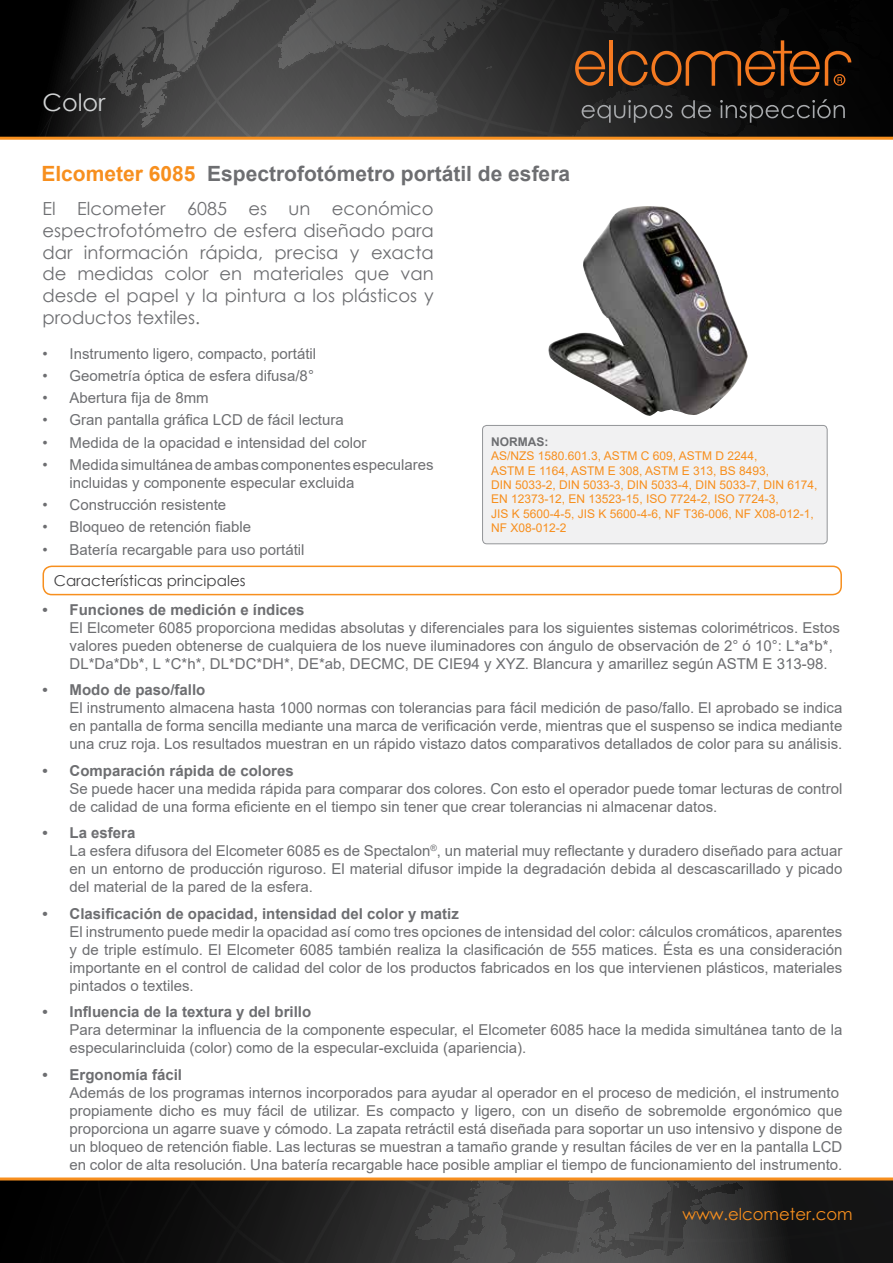
<style>
.page{position:relative;width:893px;height:1263px;background:#fff}
.page>*{position:absolute;margin:0;border:0;box-sizing:border-box;transform-origin:0 0}
.t1{font:24px "Century Gothic";color:#d1d3d4}
.t2{font:700 21px "Arial";color:#6d6e71}
.t3{font:18px/21.6px "Century Gothic";color:#6d6e71;text-align:justify}
.t4{font:16.5px "Century Gothic";color:#f78f1e}
.t5{font:15px/18px "Arial";color:#6d6e71}
.t6{font:700 15px "Arial";color:#6d6e71}
.t7{font:15px "Century Gothic";color:#414042}
.t8{font:12px/14.4px "Arial";color:#f78f1e}
.t9{font:700 12px "Arial";color:#6d6e71}
.s1{color:#f78f1e}
.s2{font-weight:700}
</style>
<div class="page">
<div style="left:0;top:0;width:893px;height:138px;background:#000"></div>
<svg style="left:34px;top:0;width:859px;height:137px;background:#373737"></svg>
<hr style="left:609px;top:40px;width:4px;height:46px;background:#f47920">
<svg style="left:575px;top:51px;width:30px;height:35px"></svg>
<svg style="left:618px;top:0;width:275px;height:86px"></svg>
<svg style="left:582px;top:99px;width:263px;height:24px"></svg>
<hr style="left:0;top:137px;width:893px;height:3px;background:#f78f1e">
<svg style="left:0;top:1180px;width:893px;height:83px;background:#272626"></svg>
<hr style="left:0;top:1177px;width:893px;height:3px;background:#f78f1e">
<img style="left:548px;top:206px;width:200px;height:210px">
<div style="left:483px;top:425px;width:344px;height:119px;background:#f1f1f2;border-radius:4px"></div>
<div style="left:482px;top:425px;width:345px;height:119px;border:1px solid #939598;border-radius:4px"></div>
<div style="left:43px;top:566px;width:799px;height:29px;border:2px solid #f78f1e;border-radius:9px"></div>
<h1 class="t1" style="left:43px;top:86px;width:64px">Color</h1>
<h2 class="t2" style="left:41px;top:159px;width:530px"><span class="s1">Elcometer 6085</span> Espectrofotómetro portátil de esfera</h2>
<p class="t3" style="left:43px;top:198px;width:393px">El Elcometer 6085 es un económico espectrofotómetro de esfera diseñado para dar información rápida, precisa y exacta de medidas color en materiales que van desde el papel y la pintura a los plásticos y productos textiles.</p>
<p class="t5" style="left:43px;top:344px;width:275px">• Instrumento ligero, compacto, portátil</p>
<p class="t5" style="left:43px;top:366px;width:273px">• Geometría óptica de esfera difusa/8°</p>
<p class="t5" style="left:43px;top:389px;width:168px">• Abertura fija de 8mm</p>
<p class="t5" style="left:43px;top:411px;width:303px">• Gran pantalla gráfica LCD de fácil lectura</p>
<p class="t5" style="left:43px;top:433px;width:325px">• Medida de la opacidad e intensidad del color</p>
<p class="t5" style="left:70px;top:455px;width:366px;text-indent:-27px">• Medida simultánea de ambas componentes especulares incluidas y componente especular excluida</p>
<p class="t5" style="left:43px;top:496px;width:185px">• Construcción resistente</p>
<p class="t5" style="left:43px;top:518px;width:210px">• Bloqueo de retención fiable</p>
<p class="t5" style="left:43px;top:540px;width:264px">• Batería recargable para uso portátil</p>
<p class="t9" style="left:491px;top:433px;width:59px">NORMAS:</p>
<p class="t8" style="left:491px;top:449px;width:328px">AS/NZS 1580.601.3, ASTM C 609, ASTM D 2244,<br>ASTM E 1164, ASTM E 308, ASTM E 313, BS 8493,<br>DIN 5033-2, DIN 5033-3, DIN 5033-4, DIN 5033-7, DIN 6174, EN 12373-12, EN 13523-15, ISO 7724-2, ISO 7724-3,<br>JIS K 5600-4-5, JIS K 5600-4-6, NF T36-006, NF X08-012-1, NF X08-012-2</p>
<p class="t7" style="left:54px;top:570px;width:193px">Características principales</p>
<p class="t6" style="left:43px;top:599px;width:264px">• Funciones de medición e índices</p>
<p class="t5" style="left:70px;top:618px;width:772px">El Elcometer 6085 proporciona medidas absolutas y diferenciales para los siguientes sistemas colorimétricos. Estos valores pueden obtenerse de cualquiera de los nueve iluminadores con ángulo de observación de 2° ó 10°: L*a*b*,<br>DL*Da*Db*, L *C*h*, DL*DC*DH*, DE*ab, DECMC, DE CIE94 y XYZ. Blancura y amarillez según ASTM E 313-98.</p>
<p class="t6" style="left:43px;top:679px;width:164px">• Modo de paso/fallo</p>
<p class="t5" style="left:70px;top:699px;width:774px;text-align:justify">El instrumento almacena hasta 1000 normas con tolerancias para fácil medición de paso/fallo. El aprobado se indica en pantalla de forma sencilla mediante una marca de verificación verde, mientras que el suspenso se indica mediante una cruz roja. Los resultados muestran en un rápido vistazo datos comparativos detallados de color para su análisis.</p>
<p class="t6" style="left:43px;top:760px;width:253px">• Comparación rápida de colores</p>
<p class="t5" style="left:70px;top:779px;width:774px">Se puede hacer una medida rápida para comparar dos colores. Con esto el operador puede tomar lecturas de control de calidad de una forma eficiente en el tiempo sin tener que crear tolerancias ni almacenar datos.</p>
<p class="t5" style="left:70px;top:824px;width:774px;text-indent:-27px"><span class="s2">• La esfera<br></span>La esfera difusora del Elcometer 6085 es de Spectalon<sup>®</sup>, un material muy reflectante y duradero diseñado para actuar en un entorno de producción riguroso. El material difusor impide la degradación debida al descascarillado y picado del material de la pared de la esfera.</p>
<p class="t6" style="left:43px;top:903px;width:418px">• Clasificación de opacidad, intensidad del color y matiz</p>
<p class="t5" style="left:70px;top:922px;width:774px;text-align:justify">El instrumento puede medir la opacidad así como tres opciones de intensidad del color: cálculos cromáticos, aparentes y de triple estímulo. El Elcometer 6085 también realiza la clasificación de 555 matices. Ésta es una consideración importante en el control de calidad del color de los productos fabricados en los que intervienen plásticos, materiales pintados o textiles.</p>
<p class="t6" style="left:43px;top:1001px;width:270px">• Influencia de la textura y del brillo</p>
<p class="t5" style="left:70px;top:1021px;width:774px">Para determinar la influencia de la componente especular, el Elcometer 6085 hace la medida simultánea tanto de la especularincluida (color) como de la especular-excluida (apariencia).</p>
<p class="t6" style="left:43px;top:1064px;width:141px">• Ergonomía fácil</p>
<p class="t5" style="left:70px;top:1083px;width:774px">Además de los programas internos incorporados para ayudar al operador en el proceso de medición, el instrumento propiamente dicho es muy fácil de utilizar. Es compacto y ligero, con un diseño de sobremolde ergonómico que proporciona un agarre suave y cómodo. La zapata retráctil está diseñada para soportar un uso intensivo y dispone de un bloqueo de retención fiable. Las lecturas se muestran a tamaño grande y resultan fáciles de ver en la pantalla LCD en color de alta resolución. Una batería recargable hace posible ampliar el tiempo de funcionamiento del instrumento.</p>
<p class="t4" style="left:682px;top:1202px;width:172px">www.elcometer.com</p>
</div>
